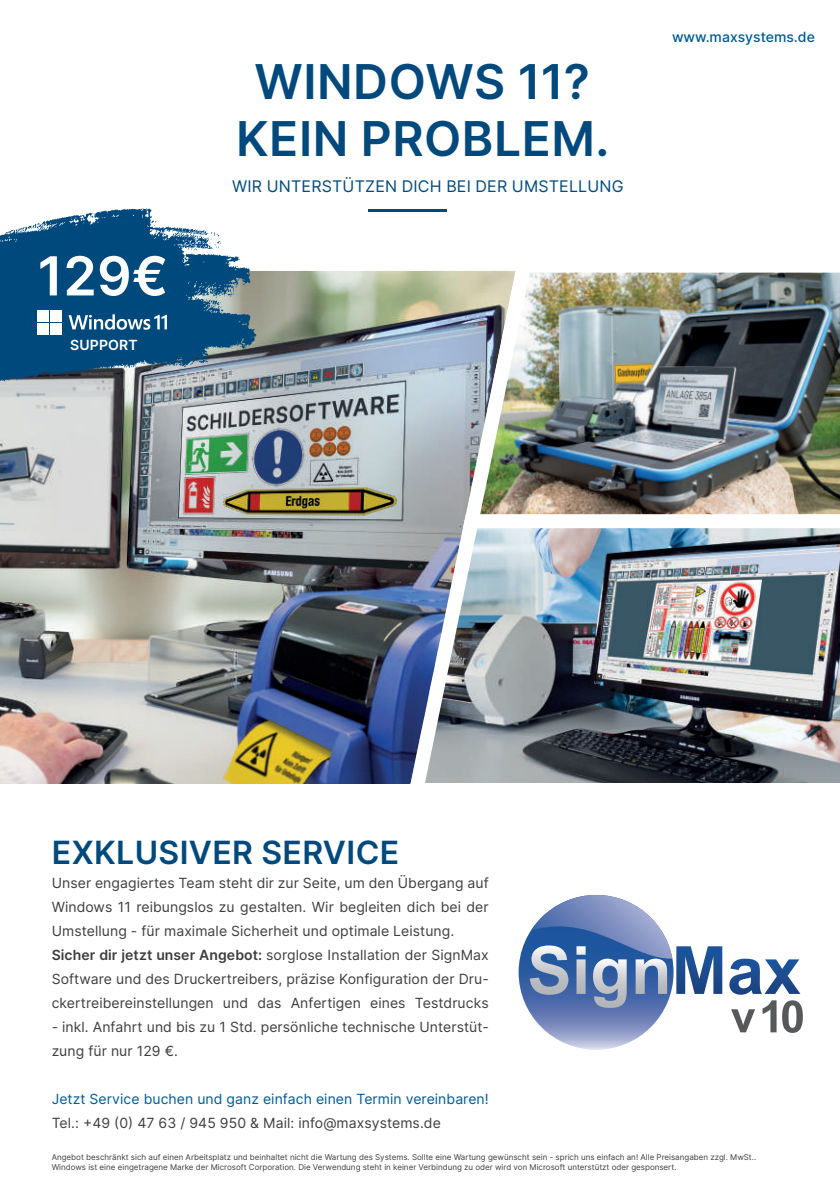
<style>
.page{position:relative;width:840px;height:1191px;background:#fff}
.page>*{position:absolute;margin:0;border:0;box-sizing:border-box;transform-origin:0 0}
.t1{font:600 53.8px "Inter";color:#fff}
.t2{font:600 48px/57.6px "Inter";letter-spacing:.01em;color:#00497d;text-align:center}
.t3{font:600 32px "Inter";letter-spacing:.01em;color:#00497d}
.t4{font:16px "Inter";letter-spacing:.01em;color:#00497d}
.t5{font:14px/24px "Inter";letter-spacing:.005em;color:#3e3e3f}
.t6{font:14px "Inter";letter-spacing:.005em;color:#005a95}
.t7{font:500 14px "Inter";color:#005a95}
.t8{font:600 14px "Inter";letter-spacing:.01em;color:#fff}
.t9{font:8px/9.6px "Inter";color:#3e3e3f}
.s1{font-weight:600}
</style>
<div class="page">
<img style="left:541px;top:273px;width:298px;height:241px">
<img style="left:541px;top:528px;width:298px;height:254px">
<img style="left:0;top:271px;width:541px;height:513px">
<svg style="left:0;top:208px;width:256px;height:178px;background:#386c92"></svg>
<svg style="left:150px;top:220px;width:6px;height:6px"></svg>
<svg style="left:20px;top:223px;width:28px;height:9px"></svg>
<svg style="left:163px;top:229px;width:3px;height:6px"></svg>
<svg style="left:172px;top:231px;width:49px;height:20px"></svg>
<svg style="left:237px;top:259px;width:3px;height:8px"></svg>
<svg style="left:205px;top:286px;width:32px;height:25px"></svg>
<svg style="left:240px;top:339px;width:3px;height:8px"></svg>
<svg style="left:198px;top:355px;width:10px;height:8px"></svg>
<svg style="left:126px;top:365px;width:6px;height:3px"></svg>
<svg style="left:101px;top:368px;width:6px;height:2px"></svg>
<svg style="left:8px;top:230px;width:6px;height:3px"></svg>
<hr style="left:369px;top:209px;width:78px;height:3px;background:#00497d">
<svg style="left:518px;top:895px;width:155px;height:154px;background:#778abe"></svg>
<svg style="left:729px;top:958px;width:71px;height:36px"></svg>
<svg style="left:529px;top:895px;width:192px;height:113px"></svg>
<svg style="left:731px;top:1009px;width:23px;height:23px"></svg>
<svg style="left:762px;top:1000px;width:40px;height:33px"></svg>
<div style="left:37px;top:310px;width:12px;height:12px;background:#fff"></div>
<div style="left:50px;top:310px;width:11px;height:12px;background:#fff"></div>
<div style="left:37px;top:323px;width:12px;height:11px;background:#fff"></div>
<div style="left:50px;top:323px;width:11px;height:11px;background:#fff"></div>
<svg style="left:68px;top:314px;width:99px;height:16px"></svg>
<h1 class="t1" style="left:37px;top:236px;width:132px">129€</h1>
<p class="t8" style="left:70px;top:334px;width:69px">SUPPORT</p>
<h2 class="t2" style="left:236px;top:51px;width:374px">WINDOWS 11?<br>KEIN PROBLEM.</h2>
<p class="t4" style="left:232px;top:175px;width:393px">WIR UNTERSTÜTZEN DICH BEI DER UMSTELLUNG</p>
<p class="t7" style="left:671px;top:27px;width:144px">www.maxsystems.de</p>
<h3 class="t3" style="left:52px;top:829px;width:349px">EXKLUSIVER SERVICE</h3>
<p class="t5" style="left:52px;top:871px;width:438px">Unser engagiertes Team steht dir zur Seite, um den Übergang auf Windows 11 reibungslos zu gestalten. Wir begleiten dich bei der Umstellung - für maximale Sicherheit und optimale Leistung.<br><span class="s1">Sicher dir jetzt unser Angebot:</span> sorglose Installation der SignMax Software und des Druckertreibers, präzise Konfiguration der Dru&shy;ckertreibereinstellungen und das Anfertigen eines Testdrucks</p>
<p class="t5" style="left:52px;top:1015px;width:438px">- inkl. Anfahrt und bis zu 1 Std. persönliche technische Unterstüt&shy;zung für nur 129 €.</p>
<p class="t6" style="left:52px;top:1089px;width:438px">Jetzt Service buchen und ganz einfach einen Termin vereinbaren!</p>
<p class="t5" style="left:52px;top:1111px;width:390px">Tel.: +49 (0) 47 63 / 945 950 &amp; Mail: info@maxsystems.de</p>
<p class="t9" style="left:52px;top:1152px;width:705px">Angebot beschränkt sich auf einen Arbeitsplatz und beinhaltet nicht die Wartung des Systems. Sollte eine Wartung gewünscht sein - sprich uns einfach an! Alle Preisangaben zzgl. MwSt..<br>Windows ist eine eingetragene Marke der Microsoft Corporation. Die Verwendung steht in keiner Verbindung zu oder wird von Microsoft unterstützt oder gesponsert.</p>
</div>
